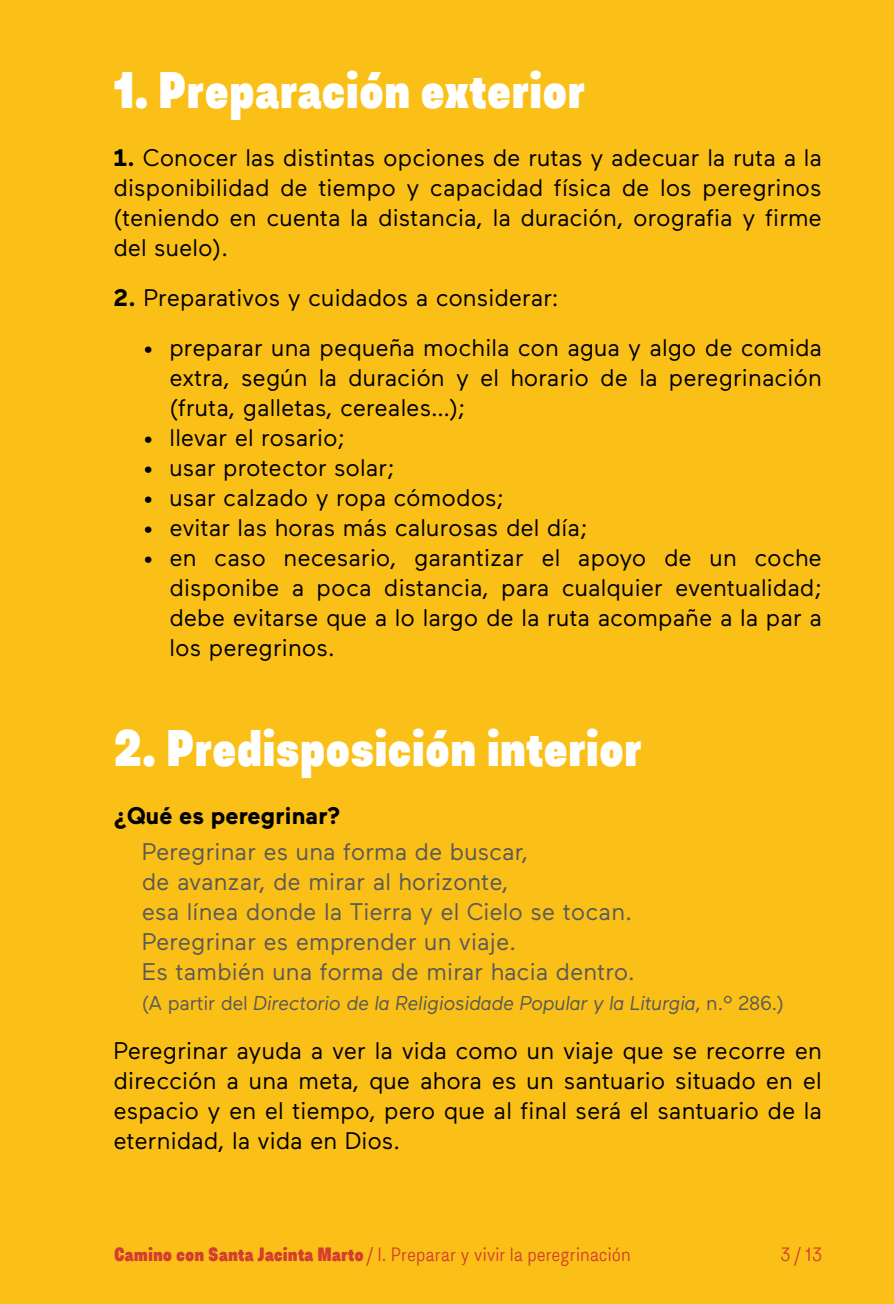
<style>
.page{position:relative;width:894px;height:1304px;background:#fff}
.page>*{position:absolute;margin:0;border:0;box-sizing:border-box;transform-origin:0 0}
.t1{font:800 48px "Asket Condensed";color:#fff}
.t2{font:24px/30px "Maax";color:#000;text-align:justify}
.t3{font:24px/30px "Maax";color:#595959}
.t4{font:700 24px "Maax";color:#000}
.t5{font:italic 20px "Maax";letter-spacing:-.02em;color:#595959}
.t6{font:300 18px "Asket Narrow";color:#d43e30}
.s1{font-weight:700}
.s2{font-style:normal}
.s3{font-family:"Asket Condensed";font-weight:800}
</style>
<div class="page">
<div style="left:0;top:0;width:893px;height:1304px;background:#fac017"></div>
<h1 class="t1" style="left:113px;top:52px;width:473px">1. Preparación exterior</h1>
<p class="t2" style="left:113px;top:143px;width:710px"><span class="s1">1.</span> Conocer las distintas opciones de rutas y adecuar la ruta a la disponibilidad de tiempo y capacidad física de los peregrinos (teniendo en cuenta la distancia, la duración, orografia y firme del suelo).</p>
<p class="t2" style="left:113px;top:283px;width:447px"><span class="s1">2.</span> Preparativos y cuidados a considerar:</p>
<p class="t2" style="left:169px;top:333px;width:654px;text-indent:-26px">• preparar una pequeña mochila con agua y algo de comida extra, según la duración y el horario de la peregrinación (fruta, galletas, cereales…);</p>
<p class="t2" style="left:143px;top:423px;width:203px">• llevar el rosario;</p>
<p class="t2" style="left:143px;top:453px;width:252px">• usar protector solar;</p>
<p class="t2" style="left:143px;top:483px;width:362px">• usar calzado y ropa cómodos;</p>
<p class="t2" style="left:143px;top:513px;width:445px">• evitar las horas más calurosas del día;</p>
<p class="t2" style="left:169px;top:543px;width:654px;text-indent:-26px">• en caso necesario, garantizar el apoyo de un coche disponibe a poca distancia, para cualquier eventualidad; debe evitarse que a lo largo de la ruta acompañe a la par a los peregrinos.</p>
<h1 class="t1" style="left:113px;top:709px;width:530px">2. Predisposición interior</h1>
<p class="t4" style="left:113px;top:803px;width:229px">¿Qué es peregrinar?</p>
<p class="t3" style="left:142px;top:837px;width:495px">Peregrinar es una forma de buscar,<br>de avanzar, de mirar al horizonte,<br>esa línea donde la Tierra y el Cielo se tocan.<br>Peregrinar es emprender un viaje.<br>Es también una forma de mirar hacia dentro.</p>
<p class="t5" style="left:142px;top:992px;width:643px"><span class="s2">(A partir del</span> Directorio de la Religiosidade Popular y la Liturgia<span class="s2">, n.º 286.)</span></p>
<p class="t2" style="left:113px;top:1036px;width:710px">Peregrinar ayuda a ver la vida como un viaje que se recorre en dirección a una meta, que ahora es un santuario situado en el espacio y en el tiempo, pero que al final será el santuario de la eternidad, la vida en Dios.</p>
<p class="t6" style="left:114px;top:1241px;width:518px"><span class="s3">Camino con Santa Jacinta Marto</span> / I. Preparar y vivir la peregrinación</p>
<p class="t6" style="left:780px;top:1241px;width:44px">3 / 13</p>
</div>
